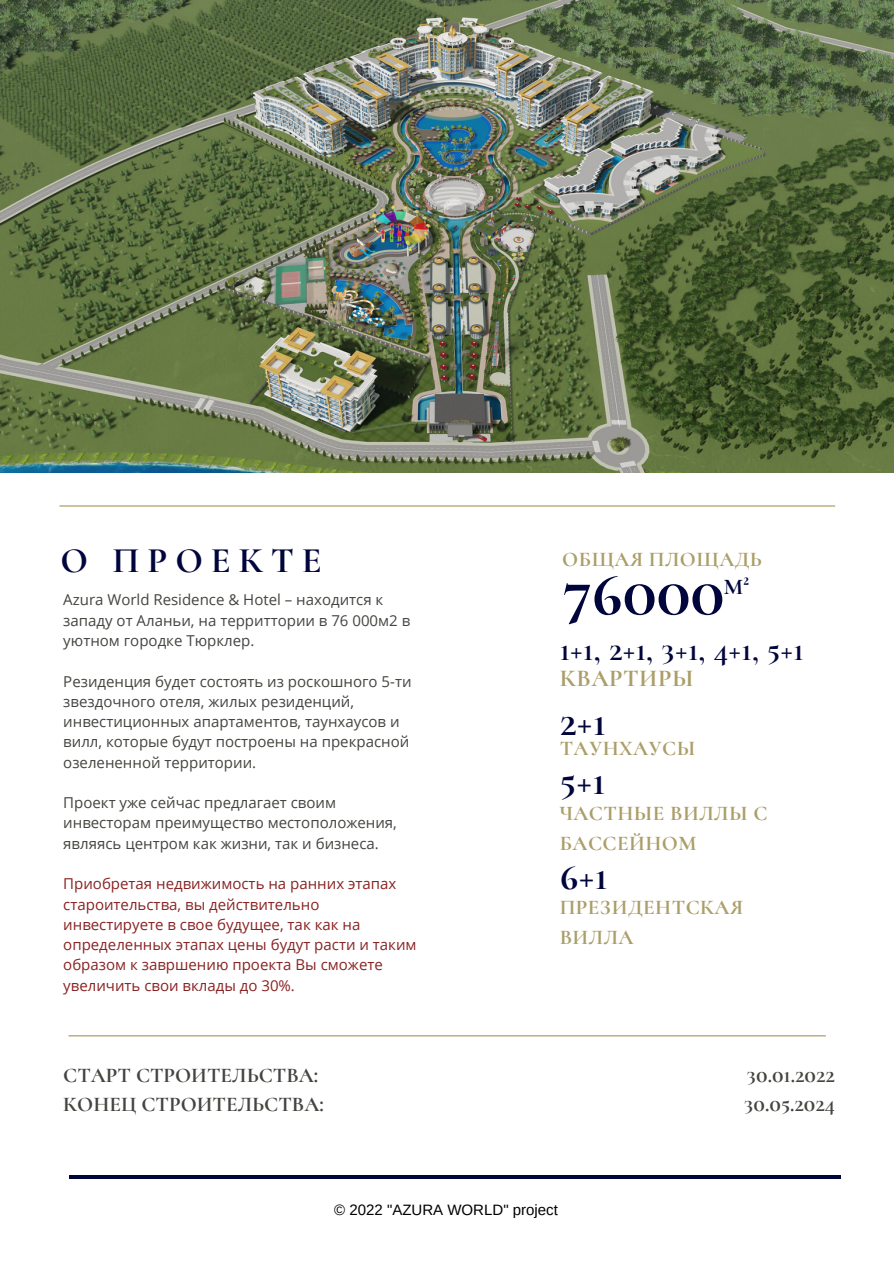
<style>
.page{position:relative;width:894px;height:1264px;background:#fff}
.page>*{position:absolute;margin:0;border:0;box-sizing:border-box;transform-origin:0 0}
.t1{font:700 63px "Cormorant SC";letter-spacing:-.01em;color:#00053c}
.t2{font:700 37.5px/59.8px "Cormorant SC";color:#00053c}
.t3{font:700 36px "Cormorant SC";letter-spacing:.22em;color:#00053c}
.t4{font:700 30px "Cormorant SC";color:#00053c}
.t5{font:700 24.3px "Cormorant SC";letter-spacing:.02em;color:#ab9e69}
.t6{font:700 22.5px "Cormorant SC";color:#00053c}
.t7{font:700 21px/29.2px "Cormorant SC";letter-spacing:.02em;color:#ab9e69}
.t8{font:700 21px/29.2px "Cormorant SC";color:#444440}
.t9{font:15px/20.2px "Open Sans";color:#444440}
.t10{font:15px/20.2px "Open Sans";color:#892323}
.t11{font:15px "Arimo";color:#000}
</style>
<div class="page">
<img style="left:0;top:0;width:893px;height:472px">
<svg style="left:591px;top:506px;width:241px;height:1px"></svg>
<svg style="left:59px;top:505px;width:775px;height:1px"></svg>
<div style="left:69px;top:1175px;width:771px;height:9px;background:#00053c"></div>
<div style="left:22px;top:1179px;width:849px;height:39px;background:#fff"></div>
<svg style="left:68px;top:1035px;width:757px;height:1px"></svg>
<h3 class="t3" style="left:60px;top:538px;width:263px">О ПРОЕКТЕ</h3>
<p class="t9" style="left:63px;top:589px;width:348px">Azura World Residence &amp; Hotel – находится к западу от Аланьи, на территтории в 76 000м2 в уютном городке Тюрклер.</p>
<p class="t9" style="left:63px;top:670px;width:349px">Резиденция будет состоять из роскошного 5-ти звездочного отеля, жилых резиденций, инвестиционных апартаментов, таунхаусов и вилл, которые будут построены на прекрасной озелененной территории.</p>
<p class="t9" style="left:63px;top:792px;width:335px">Проект уже сейчас предлагает своим инвесторам преимущество местоположения, являясь центром как жизни, так и бизнеса.</p>
<p class="t10" style="left:63px;top:873px;width:354px">Приобретая недвижимость на ранних этапах староительства, вы действительно инвестируете в свое будущее, так как на определенных этапах цены будут расти и таким образом к завршению проекта Вы сможете увеличить свои вклады до 30%.</p>
<h3 class="t7" style="left:562px;top:545px;width:201px">ОБЩАЯ ПЛОЩАДЬ</h3>
<h1 class="t1" style="left:562px;top:556px;width:164px">76000</h1>
<h3 class="t6" style="left:723px;top:573px;width:27px">M²</h3>
<h3 class="t4" style="left:559px;top:632px;width:245px">1+1, 2+1, 3+1, 4+1, 5+1</h3>
<h3 class="t5" style="left:559px;top:663px;width:135px">КВАРТИРЫ</h3>
<h2 class="t2" style="left:559px;top:692px;width:48px">2+1<br>5+1</h2>
<h3 class="t7" style="left:559px;top:734px;width:137px">ТАУНХАУСЫ</h3>
<h3 class="t7" style="left:559px;top:799px;width:209px">ЧАСТНЫЕ ВИЛЛЫ С<br>БАССЕЙНОМ</h3>
<h2 class="t2" style="left:559px;top:847px;width:50px">6+1</h2>
<h3 class="t7" style="left:559px;top:893px;width:185px">ПРЕЗИДЕНТСКАЯ<br>ВИЛЛА</h3>
<h3 class="t8" style="left:63px;top:1060px;width:262px">СТАРТ СТРОИТЕЛЬСТВА:<br>КОНЕЦ СТРОИТЕЛЬСТВА:</h3>
<h3 class="t8" style="left:744px;top:1060px;width:92px">30.01.2022<br>30.05.2024</h3>
<p class="t11" style="left:334px;top:1201px;width:225px">© 2022 "AZURA WORLD" project</p>
</div>
